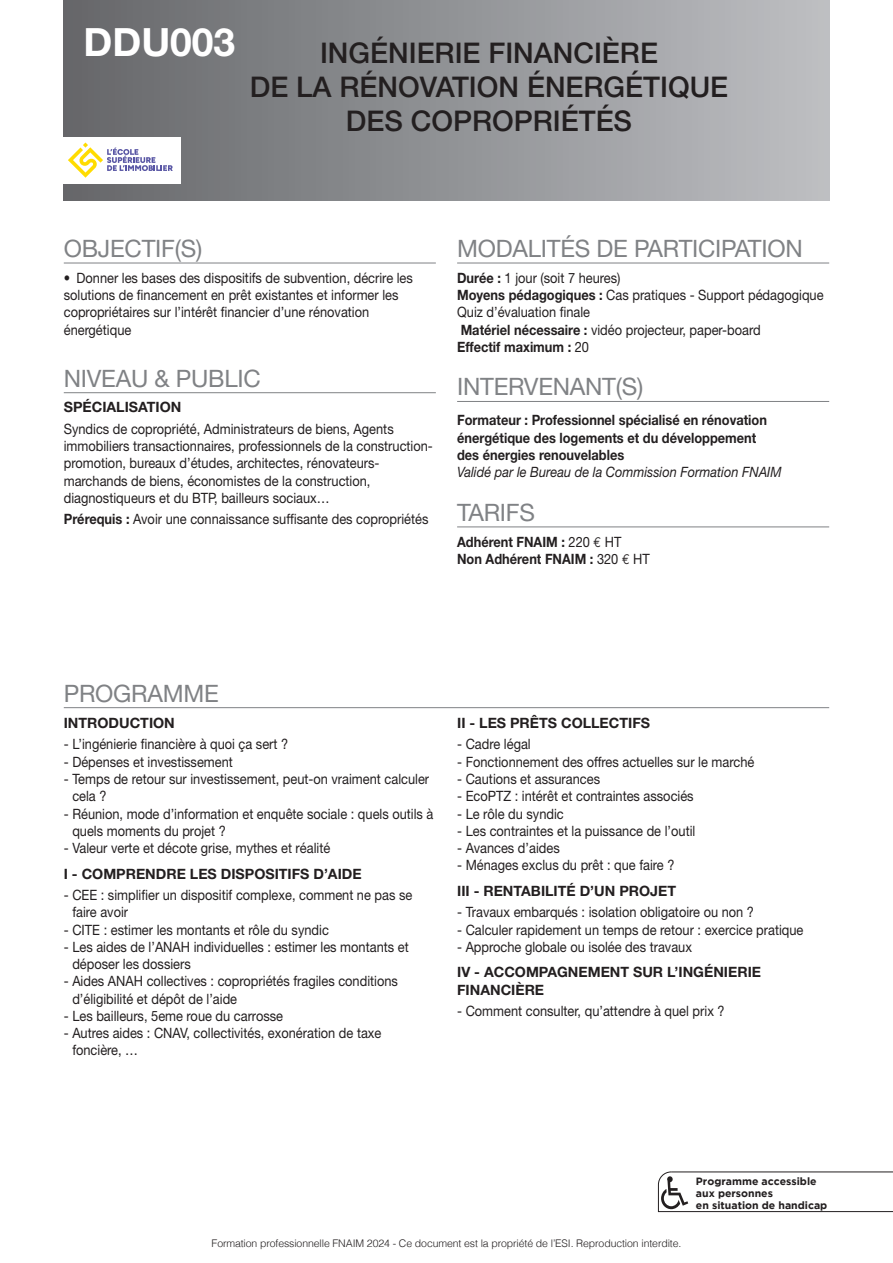
<style>
.page{position:relative;width:893px;height:1263px;background:#fff}
.page>*{position:absolute;margin:0;border:0;box-sizing:border-box;transform-origin:0 0}
.t1{font:700 39px "Helvetica Neue";color:#fff}
.t2{font:500 28.5px/34.2px "Helvetica Neue";color:#231f20;text-align:center}
.t3{font:24px "Helvetica Neue";letter-spacing:-.01em;color:#808285}
.t4{font:14.25px/17.2px "Helvetica Neue";color:#231f20;scale:.9 1}
.t5{font:700 14.25px/17.2px "Helvetica Neue";color:#231f20;scale:.9 1}
.t6{font:700 14.25px/17.1px "Helvetica Neue";color:#231f20}
.t7{font:italic 14.25px "Helvetica Neue";color:#231f20;scale:.9 1}
.t8{font:300 10.5px "Helvetica";letter-spacing:-.01em;color:#231f20}
.t9{font:700 10.5px/12px "Gotham";color:#231f20}
.s1{font-weight:700}
.s2{font-weight:400}
.s3{font-family:"Euro Mono";font-weight:400}
</style>
<div class="page">
<div style="left:64px;top:0;width:765px;height:201px;background:linear-gradient(to right,#65676a,#bdbfc2)"></div>
<hr style="left:64px;top:707px;width:765px;height:1px;background:#808285">
<hr style="left:64px;top:263px;width:372px;height:1px;background:#808285">
<hr style="left:64px;top:392px;width:372px;height:1px;background:#808285">
<hr style="left:457px;top:263px;width:372px;height:1px;background:#808285">
<hr style="left:457px;top:401px;width:372px;height:1px;background:#808285">
<hr style="left:457px;top:526px;width:372px;height:1px;background:#808285">
<svg style="left:658px;top:1171px;width:235px;height:41px"></svg>
<hr style="left:671px;top:1171px;width:222px;height:1px;background:#231f20">
<div style="left:62px;top:137px;width:118px;height:46px;background:#fff"></div>
<svg style="left:68px;top:142px;width:105px;height:36px"></svg>
<h1 class="t1" style="left:84px;top:18px;width:153px">DDU003</h1>
<h2 class="t2" style="left:250px;top:35px;width:480px">INGÉNIERIE FINANCIÈRE<br>DE LA RÉNOVATION ÉNERGÉTIQUE<br>DES COPROPRIÉTÉS</h2>
<h3 class="t3" style="left:64px;top:234px;width:140px">OBJECTIF(S)</h3>
<p class="t4" style="left:64px;top:269px;width:389px">• Donner les bases des dispositifs de subvention, décrire les solutions de financement en prêt existantes et informer les copropriétaires sur l’intérêt financier d’une rénovation énergétique</p>
<h3 class="t3" style="left:64px;top:364px;width:199px">NIVEAU &amp; PUBLIC</h3>
<p class="t6" style="left:64px;top:398px;width:119px">SPÉCIALISATION</p>
<p class="t4" style="left:64px;top:420px;width:412px">Syndics de copropriété, Administrateurs de biens, Agents immobiliers transactionnaires, professionnels de la construction&shy;promotion, bureaux d’études, architectes, rénovateurs&shy;marchands de biens, économistes de la construction, diagnostiqueurs et du BTP, bailleurs sociaux…</p>
<p class="t4" style="left:64px;top:510px;width:407px"><span class="s1">Prérequis :</span> Avoir une connaissance suffisante des copropriétés</p>
<h3 class="t3" style="left:457px;top:234px;width:347px">MODALITÉS DE PARTICIPATION</h3>
<p class="t4" style="left:457px;top:269px;width:409px"><span class="s1">Durée :</span> 1 jour (soit 7 heures)<br><span class="s1">Moyens pédagogiques :</span> Cas pratiques - Support pédagogique Quiz d’évaluation finale<br><span class="s1">Matériel nécessaire :</span> vidéo projecteur, paper-board<br><span class="s1">Effectif maximum :</span> 20</p>
<h3 class="t3" style="left:457px;top:373px;width:188px">INTERVENANT(S)</h3>
<p class="t5" style="left:457px;top:411px;width:346px">Formateur : Professionnel spécialisé en rénovation énergétique des logements et du développement des énergies renouvelables</p>
<p class="t7" style="left:457px;top:464px;width:362px">Validé par le Bureau de la Commission Formation FNAIM</p>
<h3 class="t3" style="left:457px;top:498px;width:79px">TARIFS</h3>
<p class="t5" style="left:457px;top:533px;width:216px">Adhérent FNAIM : <span class="s2">220</span> <span class="s3">E</span> <span class="s2">HT<br></span>Non Adhérent FNAIM : <span class="s2">320</span> <span class="s3">E</span> <span class="s2">HT</span></p>
<h3 class="t3" style="left:64px;top:679px;width:156px">PROGRAMME</h3>
<p class="t6" style="left:64px;top:714px;width:113px">INTRODUCTION</p>
<p class="t4" style="left:64px;top:735px;width:251px">- L’ingénierie financière à quoi ça sert ?</p>
<p class="t4" style="left:64px;top:753px;width:189px">- Dépenses et investissement</p>
<p class="t4" style="left:72px;top:770px;width:398px;text-indent:-9px">- Temps de retour sur investissement, peut-on vraiment calculer cela ?</p>
<p class="t4" style="left:72px;top:805px;width:403px;text-indent:-9px">- Réunion, mode d’information et enquête sociale : quels outils à quels moments du projet ?</p>
<p class="t4" style="left:64px;top:839px;width:298px">- Valeur verte et décote grise, mythes et réalité</p>
<p class="t6" style="left:64px;top:865px;width:299px">I - COMPRENDRE LES DISPOSITIFS D’AIDE</p>
<p class="t4" style="left:72px;top:886px;width:379px;text-indent:-9px">- CEE : simplifier un dispositif complexe, comment ne pas se faire avoir</p>
<p class="t4" style="left:64px;top:921px;width:296px">- CITE : estimer les montants et rôle du syndic</p>
<p class="t4" style="left:72px;top:938px;width:375px;text-indent:-9px">- Les aides de l’ANAH individuelles : estimer les montants et déposer les dossiers</p>
<p class="t4" style="left:72px;top:972px;width:363px;text-indent:-9px">- Aides ANAH collectives : copropriétés fragiles conditions d’éligibilité et dépôt de l’aide</p>
<p class="t4" style="left:64px;top:1007px;width:245px">- Les bailleurs, 5eme roue du carrosse</p>
<p class="t4" style="left:72px;top:1024px;width:345px;text-indent:-9px">- Autres aides : CNAV, collectivités, exonération de taxe foncière, …</p>
<p class="t6" style="left:457px;top:714px;width:194px">II - LES PRÊTS COLLECTIFS</p>
<p class="t4" style="left:457px;top:735px;width:83px">- Cadre légal</p>
<p class="t4" style="left:457px;top:753px;width:332px">- Fonctionnement des offres actuelles sur le marché</p>
<p class="t4" style="left:457px;top:770px;width:160px">- Cautions et assurances</p>
<p class="t4" style="left:457px;top:787px;width:264px">- EcoPTZ : intérêt et contraintes associés</p>
<p class="t4" style="left:457px;top:805px;width:120px">- Le rôle du syndic</p>
<p class="t4" style="left:457px;top:822px;width:266px">- Les contraintes et la puissance de l’outil</p>
<p class="t4" style="left:457px;top:839px;width:116px">- Avances d’aides</p>
<p class="t4" style="left:457px;top:856px;width:243px">- Ménages exclus du prêt : que faire ?</p>
<p class="t6" style="left:457px;top:882px;width:220px">III - RENTABILITÉ D’UN PROJET</p>
<p class="t4" style="left:457px;top:903px;width:331px">- Travaux embarqués : isolation obligatoire ou non ?</p>
<p class="t4" style="left:457px;top:921px;width:386px">- Calculer rapidement un temps de retour : exercice pratique</p>
<p class="t4" style="left:457px;top:938px;width:263px">- Approche globale ou isolée des travaux</p>
<p class="t6" style="left:457px;top:963px;width:305px">IV - ACCOMPAGNEMENT SUR L’INGÉNIERIE<br>FINANCIÈRE</p>
<p class="t4" style="left:457px;top:1002px;width:299px">- Comment consulter, qu’attendre à quel prix ?</p>
<p class="t9" style="left:696px;top:1174px;width:133px">Programme accessible aux personnes<br>en situation de handicap</p>
<p class="t8" style="left:212px;top:1234px;width:471px">Formation professionnelle FNAIM 2024 - Ce document est la propriété de l’ESI. Reproduction interdite.</p>
</div>
